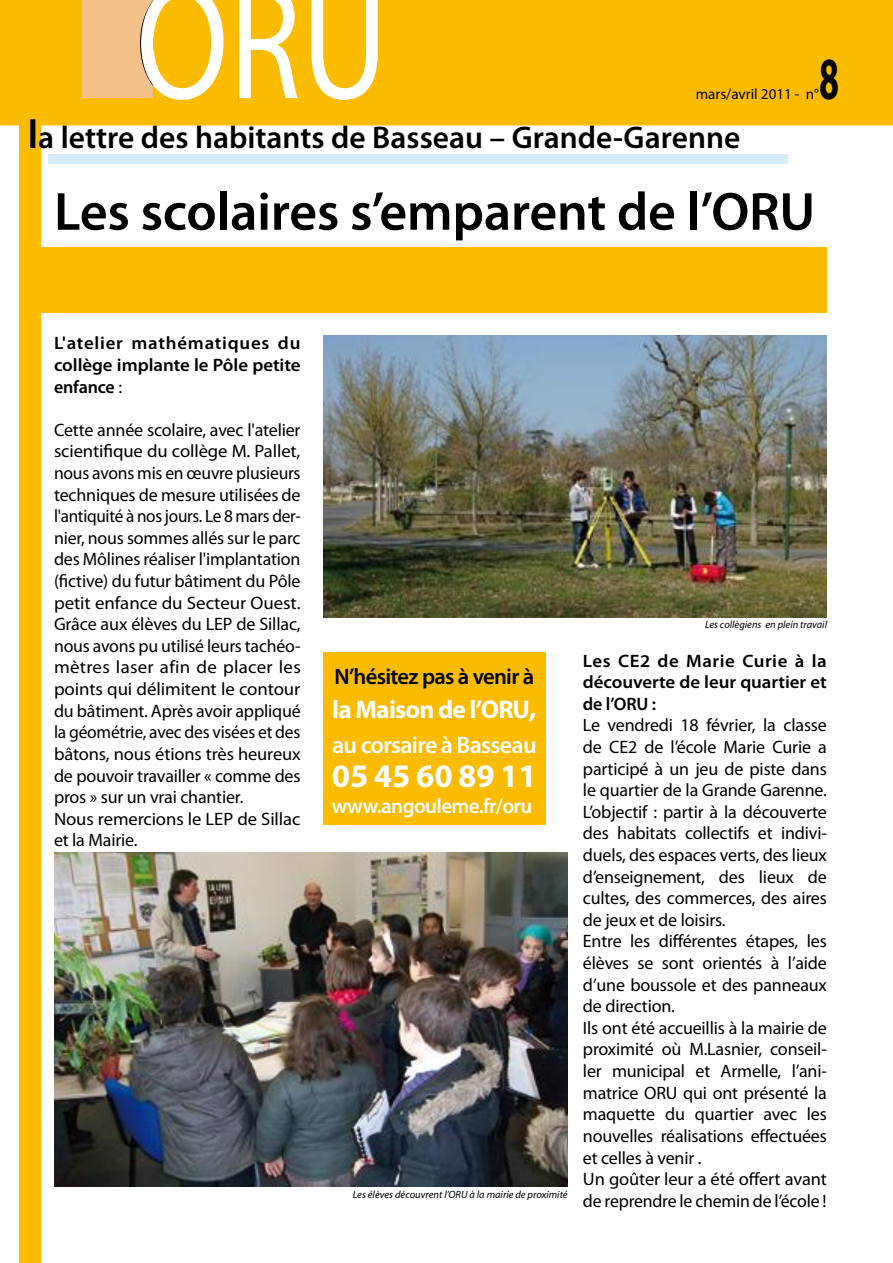
<style>
.page{position:relative;width:893px;height:1263px;background:#fff}
.page>*{position:absolute;margin:0;border:0;box-sizing:border-box;transform-origin:0 0}
.t1{font:900 165px "Myriad Pro";color:#fff;scale:.81 1}
.t2{font:700 60px "Myriad Pro";color:#000;scale:.6 1}
.t3{font:600 54px "Myriad Pro";letter-spacing:-.005em;color:#000}
.t4{font:700 33px "Myriad Pro";color:#fff}
.t5{font:600 31.5px "Myriad Pro";color:#000}
.t6{font:700 25.5px "Myriad Pro";letter-spacing:-.03em;color:#fff}
.t7{font:600 24px "Myriad Pro";letter-spacing:-.03em;color:#fff}
.t8{font:600 22.5px "Myriad Pro";letter-spacing:-.03em;color:#000}
.t9{font:600 21px "Myriad Pro";letter-spacing:-.03em;color:#fff}
.t10{font:18px/21.6px "Myriad Pro";letter-spacing:-.01em;color:#000}
.t11{font:600 18px/21.6px "Myriad Pro";letter-spacing:-.005em;color:#000;text-align:justify;scale:1.05 1}
.t12{font:15px "Myriad Pro";color:#000}
.t13{font:italic 10.5px "Myriad Pro";color:#000}
.s1{font-size:40.5px}
.s2{font-weight:400}
.s3{font-size:28.5px}
.s4{font-style:inherit}
</style>
<div class="page">
<div style="left:19px;top:0;width:21px;height:1263px;background:#fabb00"></div>
<div style="left:0;top:0;width:893px;height:125px;background:#fabb00"></div>
<div style="left:35px;top:247px;width:792px;height:66px;background:#fabb00"></div>
<div style="left:48px;top:154px;width:740px;height:10px;background:#d5edfa"></div>
<div style="left:323px;top:653px;width:222px;height:172px;background:#fabb00"></div>
<img style="left:54px;top:853px;width:514px;height:333px">
<img style="left:323px;top:336px;width:504px;height:281px">
<h1 class="t1" style="left:136px;top:-59px;width:312px">ORU</h1>
<h2 class="t2" style="left:819px;top:40px;width:35px">8</h2>
<p class="t12" style="left:696px;top:85px;width:125px">mars/avril 2011 - n°</p>
<h3 class="t5" style="left:28px;top:117px;width:714px"><span class="s1">l</span>a lettre des habitants de Basseau – Grande-Garenne</h3>
<h3 class="t3" style="left:54px;top:177px;width:763px">Les scolaires s’emparent de l’ORU</h3>
<p class="t11" style="left:54px;top:332px;width:236px">L'atelier mathématiques du collège implante le Pôle petite enfance <span class="s2">:</span></p>
<p class="t10" style="left:54px;top:419px;width:248px">Cette année scolaire, avec l'atelier scientifique du collège M. Pallet, nous avons mis en œuvre plusieurs techniques de mesure utilisées de l'antiquité à nos jours. Le 8 mars der&shy;nier, nous sommes allés sur le parc des Môlines réaliser l'implantation (fictive) du futur bâtiment du Pôle petit enfance du Secteur Ouest.<br>Grâce aux élèves du LEP de Sillac, nous avons pu utilisé leurs tachéo&shy;mètres laser afin de placer les points qui délimitent le contour du bâtiment. Après avoir appliqué la géométrie, avec des visées et des bâtons, nous étions très heureux de pouvoir travailler « comme des pros » sur un vrai chantier.<br>Nous remercions le LEP de Sillac et la Mairie.</p>
<p class="t8" style="left:335px;top:662px;width:201px">N’hésitez pas à venir à</p>
<h3 class="t6" style="left:332px;top:693px;width:206px">la Maison de l’ORU<span class="s3">,</span></h3>
<h3 class="t7" style="left:332px;top:730px;width:206px">au corsaire à Basseau</h3>
<h3 class="t4" style="left:332px;top:755px;width:206px">05 45 60 89 11</h3>
<p class="t9" style="left:332px;top:792px;width:202px">www.angouleme.fr/oru</p>
<p class="t13" style="left:353px;top:1187px;width:216px">Les élèves découvrent l’ORU à la mairie de proximité</p>
<p class="t13" style="left:705px;top:618px;width:124px">Les collègiens en plein travail</p>
<p class="t11" style="left:583px;top:649px;width:234px">Les CE<span class="s4">2</span> de Marie Curie à la découverte de leur quartier et de l’ORU :</p>
<p class="t10" style="left:583px;top:714px;width:245px">Le vendredi 18 février, la classe de CE2 de l’école Marie Curie a participé à un jeu de piste dans le quartier de la Grande Garenne.<br>L’objectif : partir à la découverte des habitats collectifs et indivi&shy;duels, des espaces verts, des lieux d’enseignement, des lieux de cultes, des commerces, des aires de jeux et de loisirs.<br>Entre les différentes étapes, les élèves se sont orientés à l’aide d’une boussole et des panneaux de direction.<br>Ils ont été accueillis à la mairie de proximité où M.Lasnier, conseil&shy;ler municipal et Armelle, l’ani&shy;matrice ORU qui ont présenté la maquette du quartier avec les nouvelles réalisations effectuées et celles à venir .<br>Un goûter leur a été offert avant de reprendre le chemin de l’école !</p>
</div>
